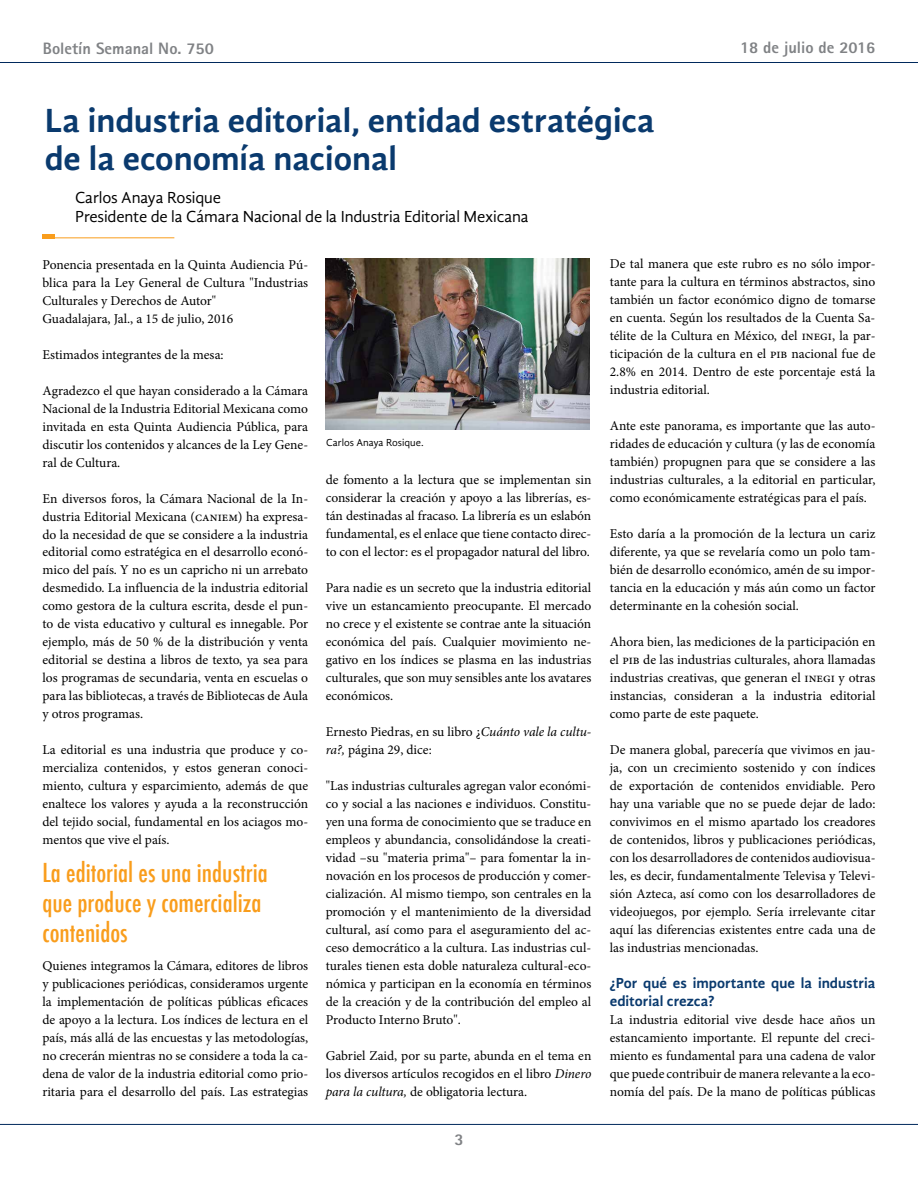
<style>
.page{position:relative;width:918px;height:1188px;background:#fff}
.page>*{position:absolute;margin:0;border:0;box-sizing:border-box;transform-origin:0 0}
.t1{font:700 34.5px/37.5px "Gandhi Sans";color:#0a3a6e}
.t2{font:500 condensed 25.5px/30px "Futura";color:#f99d1c}
.t3{font:16.5px/19.5px "Gandhi Sans";letter-spacing:-.01em;color:#000}
.t4{font:800 16.5px "Rotis Sans Serif";color:#808285}
.t5{font:700 15px/18px "Gandhi Sans";color:#0a3a6e}
.t6{font:13.5px/18px "Minion Pro";letter-spacing:-.005em;color:#000;text-align:justify}
.t7{font:10.5px "Gandhi Sans";color:#000}
.s1{font-style:italic}
</style>
<div class="page">
<hr style="left:0;top:62px;width:918px;height:1px;background:#00295c">
<hr style="left:0;top:1124px;width:918px;height:1px;background:#00295c">
<hr style="left:43px;top:237px;width:131px;height:1px;background:#f99d1c">
<div style="left:43px;top:234px;width:12px;height:5px;background:#f99d1c"></div>
<img style="left:326px;top:259px;width:264px;height:171px">
<p class="t4" style="left:43px;top:38px;width:173px">Boletín Semanal No. 750</p>
<p class="t4" style="left:740px;top:37px;width:137px">18 de julio de 2016</p>
<h1 class="t1" style="left:45px;top:102px;width:612px">La industria editorial, entidad estratégica de la economía nacional</h1>
<p class="t3" style="left:75px;top:187px;width:455px">Carlos Anaya Rosique<br>Presidente de la Cámara Nacional de la Industria Editorial Mexicana</p>
<p class="t6" style="left:43px;top:255px;width:267px;text-align:left">Ponencia presentada en la Quinta Audiencia Pú&shy;blica para la Ley General de Cultura "Industrias Culturales y Derechos de Autor"<br>Guadalajara, Jal., a 15 de julio, 2016</p>
<p class="t6" style="left:43px;top:345px;width:183px">Estimados integrantes de la mesa:</p>
<p class="t6" style="left:43px;top:381px;width:267px">Agradezco el que hayan considerado a la Cámara Nacional de la Industria Editorial Mexicana como invitada en esta Quinta Audiencia Pública, para discutir los contenidos y alcances de la Ley Gene&shy;ral de Cultura.</p>
<p class="t6" style="left:43px;top:489px;width:267px">En diversos foros, la Cámara Nacional de la In&shy;dustria Editorial Mexicana (caniem) ha expresa&shy;do la necesidad de que se considere a la industria editorial como estratégica en el desarrollo econó&shy;mico del país. Y no es un capricho ni un arrebato desmedido. La influencia de la industria editorial como gestora de la cultura escrita, desde el pun&shy;to de vista educativo y cultural es innegable. Por ejemplo, más de 50 % de la distribución y venta editorial se destina a libros de texto, ya sea para los programas de secundaria, venta en escuelas o para las bibliotecas, a través de Bibliotecas de Aula y otros programas.</p>
<p class="t6" style="left:43px;top:741px;width:267px">La editorial es una industria que produce y co&shy;mercializa contenidos, y estos generan conoci&shy;miento, cultura y esparcimiento, además de que enaltece los valores y ayuda a la reconstrucción del tejido social, fundamental en los aciagos mo&shy;mentos que vive el país.</p>
<h2 class="t2" style="left:43px;top:858px;width:227px">La editorial es una industria que produce y comercializa contenidos</h2>
<p class="t6" style="left:43px;top:957px;width:267px">Quienes integramos la Cámara, editores de libros y publicaciones periódicas, consideramos urgente la implementación de políticas públicas eficaces de apoyo a la lectura. Los índices de lectura en el país, más allá de las encuestas y las metodologías, no crecerán mientras no se considere a toda la ca&shy;dena de valor de la industria editorial como prio&shy;ritaria para el desarrollo del país. Las estrategias</p>
<p class="t7" style="left:326px;top:436px;width:99px">Carlos Anaya Rosique.</p>
<p class="t6" style="left:326px;top:471px;width:267px">de fomento a la lectura que se implementan sin considerar la creación y apoyo a las librerías, es&shy;tán destinadas al fracaso. La librería es un eslabón fundamental, es el enlace que tiene contacto direc&shy;to con el lector: es el propagador natural del libro.</p>
<p class="t6" style="left:326px;top:579px;width:267px">Para nadie es un secreto que la industria editorial vive un estancamiento preocupante. El mercado no crece y el existente se contrae ante la situación económica del país. Cualquier movimiento ne&shy;gativo en los índices se plasma en las industrias culturales, que son muy sensibles ante los avatares económicos.</p>
<p class="t6" style="left:326px;top:723px;width:267px">Ernesto Piedras, en su libro ¿<span class="s1">Cuánto vale la cultu&shy;ra?,</span> página 29, dice:</p>
<p class="t6" style="left:326px;top:777px;width:267px">"Las industrias culturales agregan valor económi&shy;co y social a las naciones e individuos. Constitu&shy;yen una forma de conocimiento que se traduce en empleos y abundancia, consolidándose la creati&shy;vidad –su "materia prima"– para fomentar la in&shy;novación en los procesos de producción y comer&shy;cialización. Al mismo tiempo, son centrales en la promoción y el mantenimiento de la diversidad cultural, así como para el aseguramiento del ac&shy;ceso democrático a la cultura. Las industrias cul&shy;turales tienen esta doble naturaleza cultural-eco&shy;nómica y participan en la economía en términos de la creación y de la contribución del empleo al Producto Interno Bruto".</p>
<p class="t6" style="left:326px;top:1047px;width:267px">Gabriel Zaid, por su parte, abunda en el tema en los diversos artículos recogidos en el libro <span class="s1">Dinero para la cultura,</span> de obligatoria lectura.</p>
<p class="t4" style="left:455px;top:1129px;width:11px">3</p>
<p class="t6" style="left:610px;top:255px;width:267px">De tal manera que este rubro es no sólo impor&shy;tante para la cultura en términos abstractos, sino también un factor económico digno de tomarse en cuenta. Según los resultados de la Cuenta Sa&shy;télite de la Cultura en México, del inegi, la par&shy;ticipación de la cultura en el pib nacional fue de 2.8% en 2014. Dentro de este porcentaje está la industria editorial.</p>
<p class="t6" style="left:610px;top:417px;width:267px">Ante este panorama, es importante que las auto&shy;ridades de educación y cultura (y las de economía también) propugnen para que se considere a las industrias culturales, a la editorial en particular, como económicamente estratégicas para el país.</p>
<p class="t6" style="left:610px;top:525px;width:267px">Esto daría a la promoción de la lectura un cariz diferente, ya que se revelaría como un polo tam&shy;bién de desarrollo económico, amén de su impor&shy;tancia en la educación y más aún como un factor determinante en la cohesión social.</p>
<p class="t6" style="left:610px;top:633px;width:267px">Ahora bien, las mediciones de la participación en el pib de las industrias culturales, ahora llamadas industrias creativas, que generan el inegi y otras instancias, consideran a la industria editorial como parte de este paquete.</p>
<p class="t6" style="left:610px;top:741px;width:267px">De manera global, parecería que vivimos en jau&shy;ja, con un crecimiento sostenido y con índices de exportación de contenidos envidiable. Pero hay una variable que no se puede dejar de lado: convivimos en el mismo apartado los creadores de contenidos, libros y publicaciones periódicas, con los desarrolladores de contenidos audiovisua&shy;les, es decir, fundamentalmente Televisa y Televi&shy;sión Azteca, así como con los desarrolladores de videojuegos, por ejemplo. Sería irrelevante citar aquí las diferencias existentes entre cada una de las industrias mencionadas.</p>
<p class="t5" style="left:610px;top:974px;width:267px">¿Por qué es importante que la industria editorial crezca?</p>
<p class="t6" style="left:610px;top:1011px;width:267px">La industria editorial vive desde hace años un estancamiento importante. El repunte del creci&shy;miento es fundamental para una cadena de valor que puede contribuir de manera relevante a la eco&shy;nomía del país. De la mano de políticas públicas</p>
</div>
